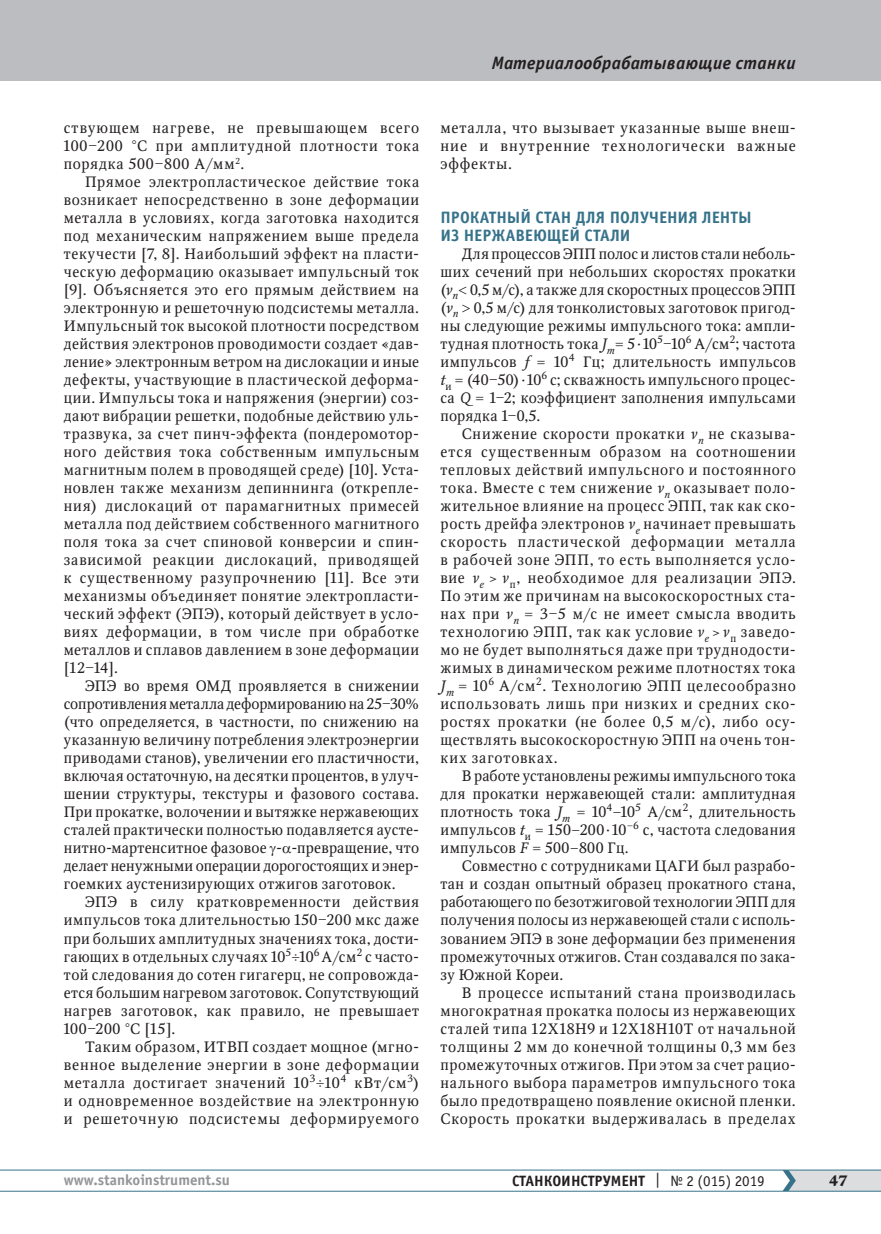
<style>
.page{position:relative;width:881px;height:1234px;background:#fff}
.page>*{position:absolute;margin:0;border:0;box-sizing:border-box;transform-origin:0 0}
.t1{font:italic 700 18px "Officina Sans C";letter-spacing:.015em;color:#231f20}
.t2{font:700 16.5px/18px "Officina Sans C";color:#36738a}
.t3{font:15px/18px "Octava";letter-spacing:.04em;color:#231f20;text-align:justify}
.t4{font:700 15px "Officina Sans C";color:#231f20}
.t5{font:700 15px "Officina Sans C";color:#939598}
.t6{font:700 15px "Octava";color:#231f20}
.s1{font-style:italic}
.s2{font-family:"Times New Roman";font-weight:700;font-style:italic;font-size:11.25px}
.s3{font-weight:400}
</style>
<div class="page">
<hr style="left:0;top:1190px;width:880px;height:1px;background:#36738a">
<hr style="left:0;top:1169px;width:880px;height:1px;background:#36738a">
<svg style="left:782px;top:1169px;width:98px;height:21px"></svg>
<div style="left:0;top:0;width:880px;height:81px;background:#bcbdc0"></div>
<p class="t1" style="left:491px;top:53px;width:305px">Материалообрабатывающие станки</p>
<p class="t3" style="left:64px;top:119px;width:357px">ствующем нагреве, не превышающем всего 100‒200 °С при амплитудной плотности тока порядка 500‒800 А/мм<sup>2</sup>.</p>
<p class="t3" style="left:64px;top:173px;width:357px;text-indent:21px">Прямое электропластическое действие тока возникает непосредственно в зоне деформации металла в условиях, когда заготовка находится под механическим напряжением выше предела текучести [7, 8]. Наибольший эффект на пласти&shy;ческую деформацию оказывает импульсный ток [9]. Объясняется это его прямым действием на электронную и решеточную подсистемы металла.<br>Импульсный ток высокой плотности посредством действия электронов проводимости создает «дав&shy;ление» электронным ветром на дислокации и иные дефекты, участвующие в пластической деформа&shy;ции. Импульсы тока и напряжения (энергии) соз&shy;дают вибрации решетки, подобные действию уль&shy;тразвука, за счет пинч-эффекта (пондеромотор&shy;ного действия тока собственным импульсным магнитным полем в проводящей среде) [10]. Уста&shy;новлен также механизм депиннинга (открепле&shy;ния) дислокаций от парамагнитных примесей металла под действием собственного магнитного поля тока за счет спиновой конверсии и спин&shy;зависимой реакции дислокаций, приводящей к существенному разупрочнению [11]. Все эти механизмы объединяет понятие электропласти&shy;ческий эффект (ЭПЭ), который действует в усло&shy;виях деформации, в том числе при обработке металлов и сплавов давлением в зоне деформации [12‒14].</p>
<p class="t3" style="left:64px;top:677px;width:357px;text-indent:21px">ЭПЭ во время ОМД проявляется в снижении сопротивления металла деформированию на 25‒30% (что определяется, в частности, по снижению на указанную величину потребления электроэнергии приводами станов), увеличении его пластичности, включая остаточную, на десятки процентов, в улуч&shy;шении структуры, текстуры и фазового состава.<br>При прокатке, волочении и вытяжке нержавеющих сталей практически полностью подавляется аусте&shy;нитно-мартенситное фазовое - -превращение, что делает ненужными операции дорогостоящих и энер&shy;гоемких аустенизирующих отжигов заготовок.</p>
<p class="t3" style="left:64px;top:893px;width:357px;text-indent:21px">ЭПЭ в силу кратковременности действия импульсов тока длительностью 150‒200 мкс даже при больших амплитудных значениях тока, дости&shy;гающих в отдельных случаях 10<sup>5</sup>÷10<sup>6</sup> А/см<sup>2</sup> с часто&shy;той следования до сотен гигагерц, не сопровожда&shy;ется большим нагревом заготовок. Сопутствующий нагрев заготовок, как правило, не превышает 100‒200 °С [15].</p>
<p class="t3" style="left:64px;top:1037px;width:357px;text-indent:21px">Таким образом, ИТВП создает мощное (мгно&shy;венное выделение энергии в зоне деформации металла достигает значений 10<sup>3</sup>÷10<sup>4</sup> кВт/см<sup>3</sup>) и одновременное воздействие на электронную и решеточную подсистемы деформируемого</p>
<p class="t3" style="left:440px;top:119px;width:357px">металла, что вызывает указанные выше внеш&shy;ние и внутренние технологически важные эффекты.</p>
<p class="t2" style="left:440px;top:208px;width:312px">ПРОКАТНЫЙ СТАН ДЛЯ ПОЛУЧЕНИЯ ЛЕНТЫ<br>ИЗ НЕРЖАВЕЮЩЕЙ СТАЛИ</p>
<p class="t3" style="left:440px;top:245px;width:357px;text-indent:21px">Для процессов ЭПП полос и листов стали неболь&shy;ших сечений при небольших скоростях прокатки (<span class="s1">v</span><sub>n</sub>&lt; 0,5 м/с), а также для скоростных процессов ЭПП (<span class="s1">v</span><sub>n</sub> &gt; 0,5 м/с) для тонколистовых заготовок пригод&shy;ны следующие режимы импульсного тока: ампли&shy;тудная плотность тока <span class="s1">J</span><sub>m</sub>= 5·10<sup>5</sup>‒10<sup>6</sup> А/см<sup>2</sup>; частота импульсов <span class="s1">f</span> = 10<sup>4</sup> Гц; длительность импульсов <span class="s1">t</span><sub>и</sub> = (40‒50)·10<sup>6</sup> с; скважность импульсного процес&shy;са <span class="s1">Q</span> = 1‒2; коэффициент заполнения импульсами порядка 1‒0,5.</p>
<p class="t3" style="left:440px;top:425px;width:357px;text-indent:21px">Снижение скорости прокатки <span class="s1">v</span><sub>n</sub> не сказыва&shy;ется существенным образом на соотношении тепловых действий импульсного и постоянного тока. Вместе с тем снижение <span class="s1">v</span><sub>n</sub> оказывает поло&shy;жительное влияние на процесс ЭПП, так как ско&shy;рость дрейфа электронов <span class="s1">v</span><sub>e</sub> начинает превышать скорость пластической деформации металла в рабочей зоне ЭПП, то есть выполняется усло&shy;вие <span class="s1">v</span><sub>e</sub> <span class="s2">&gt;</span> <span class="s1">v</span><sub>п</sub>, необходимое для реализации ЭПЭ.<br>По этим же причинам на высокоскоростных ста&shy;нах при <span class="s1">v</span><sub>n</sub> = 3‒5 м/с не имеет смысла вводить технологию ЭПП, так как условие <span class="s1">v</span><sub>e</sub> <span class="s2">&gt;</span> <span class="s1">v</span><sub>п</sub> заведо&shy;мо не будет выполняться даже при труднодости&shy;жимых в динамическом режиме плотностях тока <span class="s1">J</span><sub>m</sub> = 10<sup>6</sup> А/см<sup>2</sup>. Технологию ЭПП целесообразно использовать лишь при низких и средних ско&shy;ростях прокатки (не более 0,5 м/с), либо осу&shy;ществлять высокоскоростную ЭПП на очень тон&shy;ких заготовках.</p>
<p class="t3" style="left:440px;top:767px;width:357px;text-indent:21px">В работе установлены режимы импульсного тока для прокатки нержавеющей стали: амплитудная плотность тока <span class="s1">J</span><sub>m</sub> = 10<sup>4</sup>–10<sup>5</sup> А/см<sup>2</sup>, длительность импульсов <span class="s1">t</span><sub>и</sub> = 150–200·10<sup>–6</sup> с, частота следования импульсов <span class="s1">F</span> = 500–800 Гц.</p>
<p class="t3" style="left:440px;top:857px;width:357px;text-indent:21px">Совместно с сотрудниками ЦАГИ был разрабо&shy;тан и создан опытный образец прокатного стана, работающего по безотжиговой технологии ЭПП для получения полосы из нержавеющей стали с исполь&shy;зованием ЭПЭ в зоне деформации без применения промежуточных отжигов. Стан создавался по зака&shy;зу Южной Кореи.</p>
<p class="t3" style="left:440px;top:983px;width:357px;text-align:left;text-indent:21px">В процессе испытаний стана производилась многократная прокатка полосы из нержавеющих сталей типа 12Х18Н9 и 12Х18Н10Т от начальной толщины 2 мм до конечной толщины 0,3 мм без промежуточных отжигов. При этом за счет рацио&shy;нального выбора параметров импульсного тока было предотвращено появление окисной пленки.<br>Скорость прокатки выдерживалась в пределах</p>
<p class="t5" style="left:64px;top:1171px;width:168px">www.stankoinstrument.su</p>
<p class="t4" style="left:512px;top:1171px;width:254px">СТАНКОИНСТРУМЕНТ <span class="s3">| № 2 (015) 2019</span></p>
<p class="t6" style="left:828px;top:1170px;width:20px">47</p>
</div>
